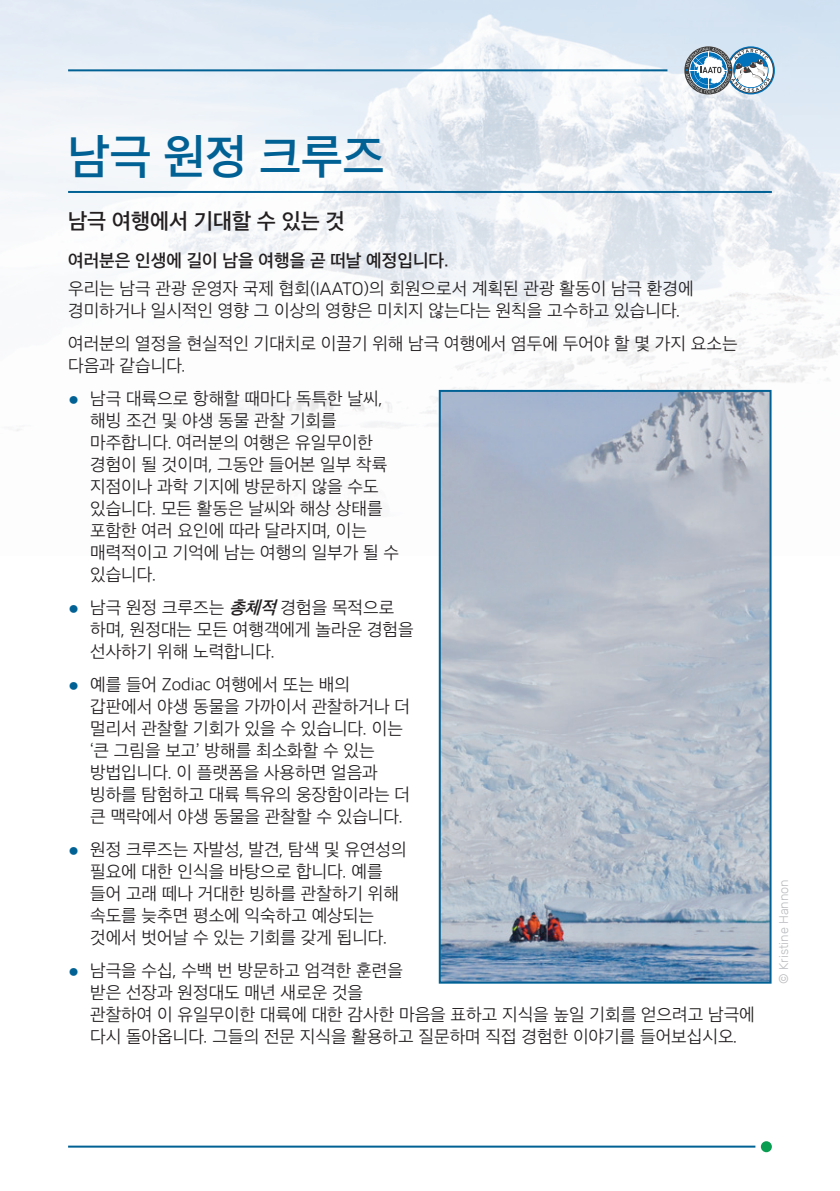
<style>
.page{position:relative;width:840px;height:1191px;background:#fff}
.page>*{position:absolute;margin:0;border:0;box-sizing:border-box;transform-origin:0 0}
.t1{font:600 48px "Apple SD Gothic Neo";color:#016194}
.t2{font:600 22px "Apple SD Gothic Neo";color:#231f20}
.t3{font:300 18px/22px "Apple SD Gothic Neo";color:#231f20}
.t4{font:300 12.6px "Rubik";color:#bcbdc0}
.s1{font-weight:600}
.s2{font-family:"Rubik"}
.s3{font-family:"Arial";font-weight:400;color:#016194}
.s4{font-weight:600;font-style:italic}
</style>
<div class="page">
<hr style="left:68px;top:1145px;width:687px;height:2px;background:#016194">
<div style="left:760px;top:1141px;width:11px;height:11px;background:#099d52;border-radius:50%"></div>
<img style="left:0;top:0;width:839px;height:564px">
<hr style="left:68px;top:191px;width:703px;height:2px;background:#016194">
<hr style="left:68px;top:69px;width:599px;height:2px;background:#016194">
<svg style="left:726px;top:46px;width:48px;height:48px"></svg>
<div style="left:728px;top:48px;width:44px;height:44px;background:#fff;border-radius:50%"></div>
<svg style="left:685px;top:47px;width:85px;height:46px"></svg>
<img style="left:441px;top:393px;width:327px;height:587px">
<div style="left:438px;top:390px;width:333px;height:593px;border:2px solid #016194"></div>
<h1 class="t1" style="left:68px;top:131px;width:317px">남극 원정 크루즈</h1>
<p class="t2" style="left:68px;top:209px;width:278px">남극 여행에서 기대할 수 있는 것</p>
<p class="t3" style="left:68px;top:248px;width:626px;line-height:27.6px"><span class="s1">여러분은 인생에 길이 남을 여행을 곧 떠날 예정입니다.<br></span>우리는 남극 관광 운영자 국제 협회(<span class="s2">IAATO</span>)의 회원으로서 계획된 관광 활동이 남극 환경에</p>
<p class="t3" style="left:68px;top:295px;width:670px;line-height:33px">경미하거나 일시적인 영향 그 이상의 영향은 미치지 않는다는 원칙을 고수하고 있습니다. 여러분의 열정을 현실적인 기대치로 이끌기 위해 남극 여행에서 염두에 두어야 할 몇 가지 요소는</p>
<p class="t3" style="left:68px;top:355px;width:119px">다음과 같습니다.</p>
<p class="t3" style="left:90px;top:388px;width:310px;text-indent:-22px"><span class="s3">●</span> 남극 대륙으로 항해할 때마다 독특한 날씨, 해빙 조건 및 야생 동물 관찰 기회를 마주합니다. 여러분의 여행은 유일무이한 경험이 될 것이며, 그동안 들어본 일부 착륙 지점이나 과학 기지에 방문하지 않을 수도 있습니다. 모든 활동은 날씨와 해상 상태를 포함한 여러 요인에 따라 달라지며, 이는 매력적이고 기억에 남는 여행의 일부가 될 수 있습니다.</p>
<p class="t3" style="left:90px;top:597px;width:325px;text-indent:-22px"><span class="s3">●</span> 남극 원정 크루즈는 <span class="s4">총체적</span> 경험을 목적으로 하며, 원정대는 모든 여행객에게 놀라운 경험을 선사하기 위해 노력합니다.</p>
<p class="t3" style="left:90px;top:674px;width:321px;text-indent:-22px"><span class="s3">●</span> 예를 들어 Zodiac 여행에서 또는 배의 갑판에서 야생 동물을 가까이서 관찰하거나 더 멀리서 관찰할 기회가 있을 수 있습니다. 이는 ‘큰 그림을 보고’ 방해를 최소화할 수 있는 방법입니다. 이 플랫폼을 사용하면 얼음과 빙하를 탐험하고 대륙 특유의 웅장함이라는 더 큰 맥락에서 야생 동물을 관찰할 수 있습니다.</p>
<p class="t3" style="left:90px;top:839px;width:318px;text-indent:-22px"><span class="s3">●</span> 원정 크루즈는 자발성, 발견, 탐색 및 유연성의 필요에 대한 인식을 바탕으로 합니다. 예를 들어 고래 떼나 거대한 빙하를 관찰하기 위해 속도를 늦추면 평소에 익숙하고 예상되는 것에서 벗어날 수 있는 기회를 갖게 됩니다.</p>
<p class="t3" style="left:90px;top:960px;width:666px;text-indent:-22px"><span class="s3">●</span> 남극을 수십, 수백 번 방문하고 엄격한 훈련을<br>받은 선장과 원정대도 매년 새로운 것을<br>관찰하여 이 유일무이한 대륙에 대한 감사한 마음을 표하고 지식을 높일 기회를 얻으려고 남극에 다시 돌아옵니다. 그들의 전문 지식을 활용하고 질문하며 직접 경험한 이야기를 들어보십시오.</p>
<p class="t4" style="left:776px;top:983px;width:106px;rotate:-90deg">© Kristine Hannon</p>
</div>
